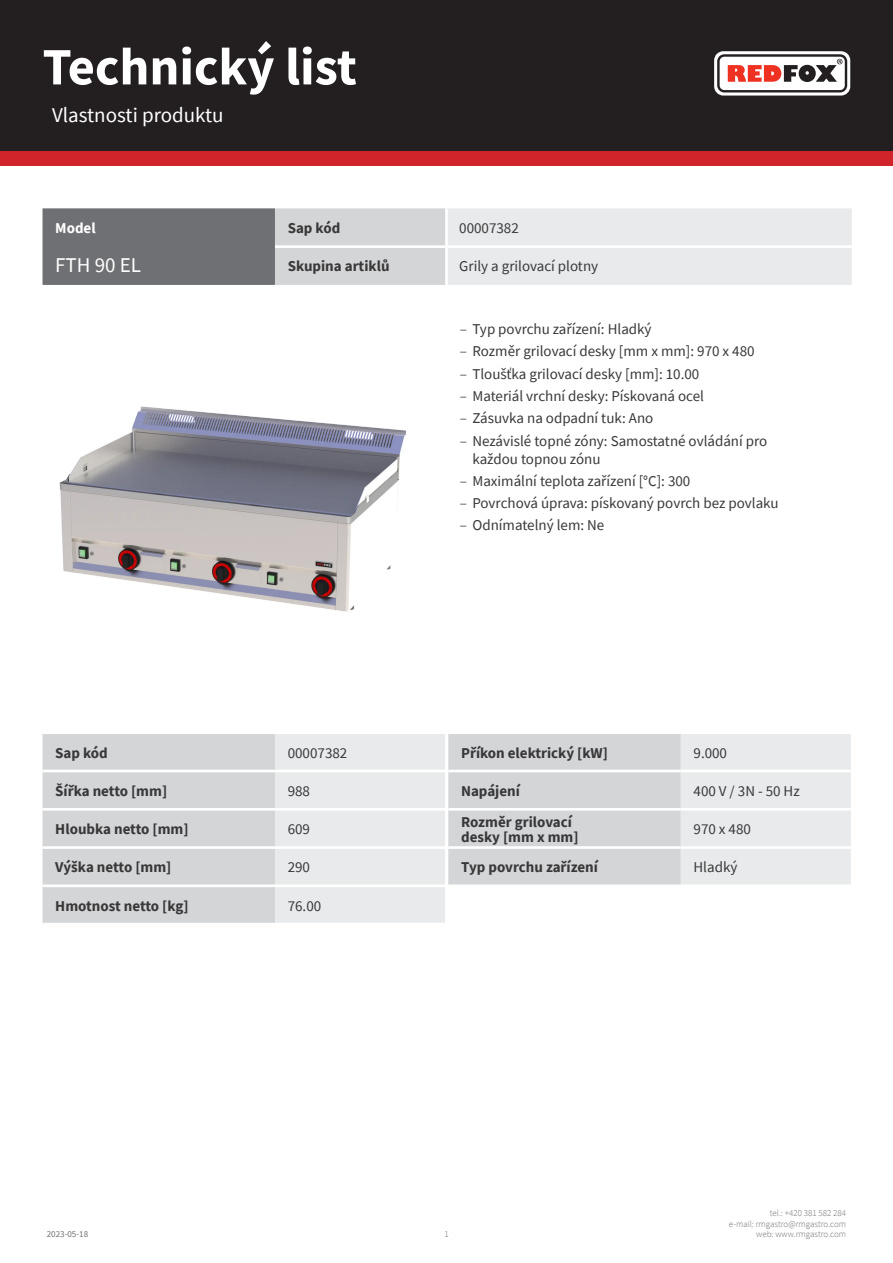
<style>
.page{position:relative;width:893px;height:1263px;background:#fff}
.page>*{position:absolute;margin:0;border:0;box-sizing:border-box;transform-origin:0 0}
.t1{font:700 52.5px "Source Sans Pro";color:#fff}
.kapitola{font:21px "Source Sans Pro";color:#fff}
.tabulka_-_headline{font:21px "Source Sans Pro";color:#fff}
.tabulka_-_text{font:15px/18px "Source Sans Pro";color:#383839}
.tabulka_-_text-2{font:700 15px/15px "Source Sans Pro";color:#383839}
.tabulka_-_text-3{font:700 15px "Source Sans Pro";color:#fff}
.t2{font:300 9px/10.8px "Source Sans Pro";color:#6f7073;text-align:right}
.t3{font:9px "Source Sans Pro";color:#6f7073}
.s1{font-weight:300}
</style>
<div class="page">
<div style="left:0;top:0;width:893px;height:166px;background:#d1232a"></div>
<div style="left:0;top:0;width:893px;height:151px;background:#231f20"></div>
<svg style="left:714px;top:51px;width:136px;height:45px"></svg>
<img style="left:59px;top:406px;width:347px;height:206px">
<svg style="left:43px;top:734px;width:808px;height:189px;background:#e1e2e3"></svg>
<hr style="left:448px;top:770px;width:233px;height:2px;background:#fff">
<hr style="left:681px;top:770px;width:170px;height:2px;background:#fff">
<hr style="left:448px;top:808px;width:233px;height:2px;background:#fff">
<hr style="left:681px;top:808px;width:170px;height:2px;background:#fff">
<hr style="left:448px;top:846px;width:233px;height:3px;background:#fff">
<hr style="left:681px;top:846px;width:170px;height:3px;background:#fff">
<hr style="left:448px;top:884px;width:233px;height:3px;background:#fff">
<hr style="left:681px;top:884px;width:170px;height:3px;background:#fff">
<svg style="left:43px;top:208px;width:809px;height:77px;background:#c0c1c3"></svg>
<hr style="left:445px;top:208px;width:3px;height:37px;background:#fff">
<hr style="left:275px;top:245px;width:171px;height:3px;background:#fff">
<hr style="left:446px;top:245px;width:406px;height:3px;background:#fff">
<hr style="left:445px;top:248px;width:3px;height:37px;background:#fff">
<h1 class="t1" style="left:43px;top:31px;width:316px">Technický list</h1>
<p class="kapitola" style="left:52px;top:101px;width:173px">Vlastnosti produktu</p>
<p class="tabulka_-_text-3" style="left:55px;top:218px;width:42px">Model</p>
<p class="tabulka_-_text-2" style="left:288px;top:220px;width:54px">Sap kód</p>
<p class="tabulka_-_text" style="left:459px;top:219px;width:61px">00007382</p>
<p class="tabulka_-_headline" style="left:55px;top:251px;width:87px">FTH 90 EL</p>
<p class="tabulka_-_text-2" style="left:288px;top:259px;width:103px">Skupina artiklů</p>
<p class="tabulka_-_text" style="left:459px;top:257px;width:140px">Grily a grilovací plotny</p>
<p class="tabulka_-_text-2" style="left:55px;top:745px;width:54px">Sap kód</p>
<p class="tabulka_-_text" style="left:288px;top:743px;width:61px">00007382</p>
<p class="tabulka_-_text-2" style="left:55px;top:783px;width:113px">Šířka netto [mm]</p>
<p class="tabulka_-_text" style="left:288px;top:782px;width:24px">988</p>
<p class="tabulka_-_text-2" style="left:55px;top:821px;width:135px">Hloubka netto [mm]</p>
<p class="tabulka_-_text" style="left:288px;top:820px;width:24px">609</p>
<p class="tabulka_-_text-2" style="left:55px;top:860px;width:118px">Výška netto [mm]</p>
<p class="tabulka_-_text" style="left:288px;top:858px;width:24px">290</p>
<p class="tabulka_-_text-2" style="left:55px;top:898px;width:135px">Hmotnost netto [kg]</p>
<p class="tabulka_-_text" style="left:288px;top:896px;width:35px">76.00</p>
<p class="tabulka_-_text" style="left:460px;top:320px;width:193px"><span class="s1">–</span> Typ povrchu zařízení: Hladký</p>
<p class="tabulka_-_text" style="left:460px;top:342px;width:296px"><span class="s1">–</span> Rozměr grilovací desky [mm x mm]: 970 x 480</p>
<p class="tabulka_-_text" style="left:460px;top:365px;width:241px"><span class="s1">–</span> Tloušťka grilovací desky [mm]: 10.00</p>
<p class="tabulka_-_text" style="left:460px;top:387px;width:246px"><span class="s1">–</span> Materiál vrchní desky: Pískovaná ocel</p>
<p class="tabulka_-_text" style="left:460px;top:409px;width:195px"><span class="s1">–</span> Zásuvka na odpadní tuk: Ano</p>
<p class="tabulka_-_text" style="left:472px;top:431px;width:296px;text-indent:-13px"><span class="s1">–</span> Nezávislé topné zóny: Samostatné ovládání pro každou topnou zónu</p>
<p class="tabulka_-_text" style="left:460px;top:472px;width:232px"><span class="s1">–</span> Maximální teplota zařízení [°C]: 300</p>
<p class="tabulka_-_text" style="left:460px;top:494px;width:320px"><span class="s1">–</span> Povrchová úprava: pískovaný povrch bez povlaku</p>
<p class="tabulka_-_text" style="left:460px;top:516px;width:146px"><span class="s1">–</span> Odnímatelný lem: Ne</p>
<p class="tabulka_-_text-2" style="left:461px;top:745px;width:148px">Příkon elektrický [kW]</p>
<p class="tabulka_-_text" style="left:693px;top:743px;width:35px">9.000</p>
<p class="tabulka_-_text-2" style="left:461px;top:783px;width:60px">Napájení</p>
<p class="tabulka_-_text" style="left:693px;top:782px;width:108px">400 V / 3N - 50 Hz</p>
<p class="tabulka_-_text-2" style="left:461px;top:814px;width:119px">Rozměr grilovací desky [mm x mm]</p>
<p class="tabulka_-_text" style="left:693px;top:820px;width:59px">970 x 480</p>
<p class="tabulka_-_text-2" style="left:461px;top:860px;width:138px">Typ povrchu zařízení</p>
<p class="tabulka_-_text" style="left:693px;top:858px;width:45px">Hladký</p>
<p class="t3" style="left:47px;top:1229px;width:43px">2023-05-18</p>
<p class="t2" style="left:444px;top:1229px;width:6px">1</p>
<p class="t2" style="left:729px;top:1207px;width:119px">tel.: +420 381 582 284<br>e-mail: rmgastro@rmgastro.com web: www.rmgastro.com</p>
</div>
